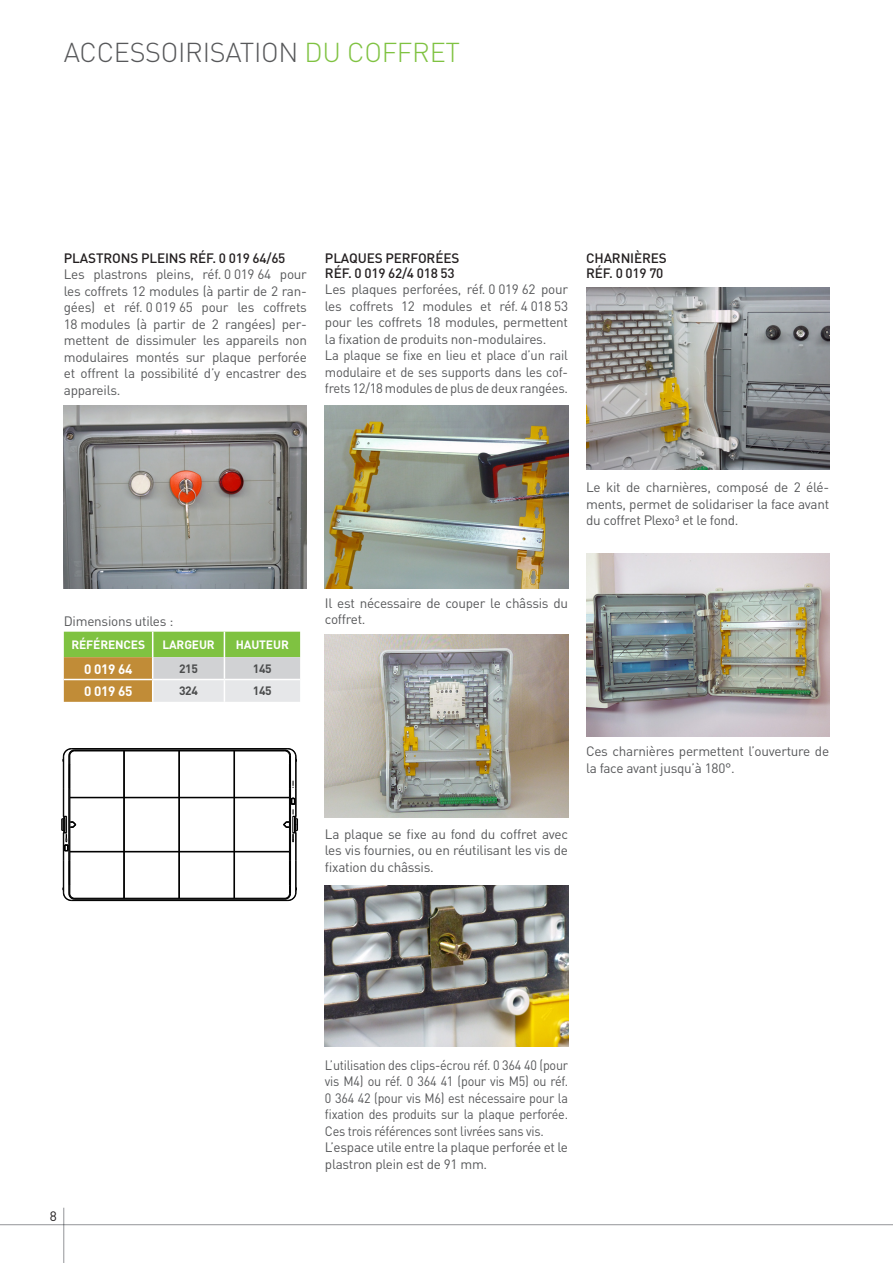
<style>
.page{position:relative;width:893px;height:1263px;background:#fff}
.page>*{position:absolute;margin:0;border:0;box-sizing:border-box;transform-origin:0 0}
.titre_haut_de_page{font:300 27px "DIN Pro";letter-spacing:-.01em;color:#57585a}
.t1{font:13.5px/16.5px "DIN Pro";letter-spacing:-.02em;color:#57585a;text-align:justify}
.t2{font:13.5px/16.5px "DIN Pro";letter-spacing:-.02em;color:#57585a;text-align:justify;scale:.93 1}
.t3{font:13.5px/16.5px "DIN Pro";letter-spacing:-.02em;color:#57585a;text-align:justify;scale:.96 1}
.Sous_titre_secondair{font:500 13.5px/15px "DIN Pro";letter-spacing:-.01em;color:#231f20}
.Entête_tableaux{font:700 13.5px "DIN Pro";letter-spacing:-.02em;color:#fff}
.t4{font:13.5px "DIN Pro";color:#231f20}
.Entête_tableaux-2{font:700 12px "DIN Pro";letter-spacing:-.01em;color:#fff}
.t5{font:700 12px "DIN Pro";letter-spacing:-.02em;color:#4b4c4d}
.s1{color:#7fc241}
</style>
<div class="page">
<hr style="left:63px;top:1208px;width:1px;height:55px;background:#939598">
<hr style="left:0;top:1224px;width:893px;height:1px;background:#939598">
<svg style="left:64px;top:632px;width:236px;height:70px;background:#b7c283"></svg>
<img style="left:64px;top:406px;width:243px;height:182px">
<img style="left:325px;top:635px;width:243px;height:182px">
<img style="left:586px;top:287px;width:243px;height:182px">
<img style="left:325px;top:885px;width:243px;height:162px">
<img style="left:586px;top:554px;width:243px;height:182px">
<img style="left:325px;top:406px;width:243px;height:182px">
<hr style="left:235px;top:751px;width:50px;height:1px;background:#000">
<hr style="left:71px;top:749px;width:217px;height:1px;background:#000">
<hr style="left:75px;top:751px;width:49px;height:1px;background:#000">
<hr style="left:70px;top:852px;width:54px;height:1px;background:#000">
<hr style="left:235px;top:852px;width:54px;height:1px;background:#000">
<hr style="left:179px;top:751px;width:55px;height:1px;background:#000">
<hr style="left:124px;top:751px;width:55px;height:1px;background:#000">
<hr style="left:75px;top:750px;width:210px;height:1px;background:#000">
<hr style="left:75px;top:898px;width:210px;height:1px;background:#000">
<hr style="left:75px;top:899px;width:210px;height:1px;background:#000">
<hr style="left:234px;top:751px;width:1px;height:46px;background:#000">
<hr style="left:124px;top:751px;width:1px;height:46px;background:#000">
<hr style="left:179px;top:751px;width:1px;height:46px;background:#000">
<hr style="left:235px;top:797px;width:54px;height:1px;background:#000">
<hr style="left:235px;top:851px;width:54px;height:1px;background:#000">
<hr style="left:70px;top:797px;width:54px;height:1px;background:#000">
<hr style="left:70px;top:851px;width:54px;height:1px;background:#000">
<hr style="left:124px;top:852px;width:1px;height:46px;background:#000">
<hr style="left:234px;top:852px;width:1px;height:46px;background:#000">
<hr style="left:179px;top:852px;width:55px;height:1px;background:#000">
<hr style="left:179px;top:852px;width:1px;height:46px;background:#000">
<hr style="left:124px;top:852px;width:55px;height:1px;background:#000">
<hr style="left:179px;top:797px;width:55px;height:1px;background:#000">
<hr style="left:124px;top:797px;width:55px;height:1px;background:#000">
<hr style="left:234px;top:798px;width:1px;height:53px;background:#000">
<hr style="left:124px;top:798px;width:1px;height:53px;background:#000">
<hr style="left:124px;top:851px;width:55px;height:1px;background:#000">
<hr style="left:179px;top:851px;width:55px;height:1px;background:#000">
<hr style="left:179px;top:798px;width:1px;height:53px;background:#000">
<hr style="left:71px;top:748px;width:217px;height:1px;background:#000">
<hr style="left:71px;top:900px;width:217px;height:1px;background:#000">
<svg style="left:61px;top:748px;width:16px;height:153px"></svg>
<hr style="left:63px;top:757px;width:1px;height:32px;background:#000">
<hr style="left:63px;top:860px;width:1px;height:32px;background:#000">
<svg style="left:282px;top:748px;width:16px;height:153px"></svg>
<p class="titre_haut_de_page" style="left:64px;top:34px;width:398px">ACCESSOIRISATION <span class="s1">DU COFFRET</span></p>
<p class="Sous_titre_secondair" style="left:64px;top:250px;width:223px">PLASTRONS PLEINS RÉF. 0 019 64/65</p>
<p class="t1" style="left:64px;top:265px;width:245px">Les plastrons pleins, réf. 0 019 64 pour les coffrets 12 modules (à partir de 2 ran&shy;gées) et réf. 0 019 65 pour les coffrets 18 modules (à partir de 2 rangées) per&shy;mettent de dissimuler les appareils non modulaires montés sur plaque perforée et offrent la possibilité d’y encastrer des appareils.</p>
<p class="Sous_titre_secondair" style="left:325px;top:250px;width:136px">PLAQUES PERFORÉES<br>RÉF. 0 019 62/4 018 53</p>
<p class="t1" style="left:325px;top:280px;width:245px">Les plaques perforées, réf. 0 019 62 pour les coffrets 12 modules et réf. 4 018 53 pour les coffrets 18 modules, permettent la fixation de produits non-modulaires.</p>
<p class="t3" style="left:325px;top:346px;width:255px">La plaque se fixe en lieu et place d’un rail modulaire et de ses supports dans les cof&shy;frets 12/18 modules de plus de deux rangées.</p>
<p class="Sous_titre_secondair" style="left:586px;top:250px;width:82px">CHARNIÈRES<br>RÉF. 0 019 70</p>
<p class="t1" style="left:64px;top:612px;width:111px">Dimensions utiles :</p>
<p class="Entête_tableaux-2" style="left:71px;top:636px;width:75px">RÉFÉRENCES</p>
<p class="Entête_tableaux-2" style="left:162px;top:636px;width:54px">LARGEUR</p>
<p class="Entête_tableaux-2" style="left:236px;top:636px;width:55px">HAUTEUR</p>
<p class="Entête_tableaux" style="left:84px;top:659px;width:50px">0 019 64</p>
<p class="t5" style="left:179px;top:660px;width:21px">215</p>
<p class="t5" style="left:253px;top:660px;width:21px">145</p>
<p class="Entête_tableaux" style="left:84px;top:682px;width:50px">0 019 65</p>
<p class="t5" style="left:179px;top:683px;width:21px">324</p>
<p class="t5" style="left:253px;top:683px;width:21px">145</p>
<p class="t1" style="left:586px;top:478px;width:245px">Le kit de charnières, composé de 2 élé&shy;ments, permet de solidariser la face avant du coffret Plexo3 et le fond.</p>
<p class="t1" style="left:325px;top:594px;width:245px">Il est nécessaire de couper le châssis du coffret.</p>
<p class="t1" style="left:586px;top:742px;width:245px">Ces charnières permettent l’ouverture de la face avant jusqu’à 180°.</p>
<p class="t1" style="left:325px;top:825px;width:245px">La plaque se fixe au fond du coffret avec les vis fournies, ou en réutilisant les vis de fixation du châssis.</p>
<p class="t4" style="left:50px;top:1207px;width:9px">8</p>
<p class="t2" style="left:325px;top:1056px;width:263px">L’utilisation des clips-écrou réf. 0 364 40 (pour vis M4) ou réf. 0 364 41 (pour vis M5) ou réf.<br>0 364 42 (pour vis M6) est nécessaire pour la fixation des produits sur la plaque perforée.<br>Ces trois références sont livrées sans vis.</p>
<p class="t1" style="left:325px;top:1138px;width:245px">L’espace utile entre la plaque perforée et le plastron plein est de 91 mm.</p>
</div>
